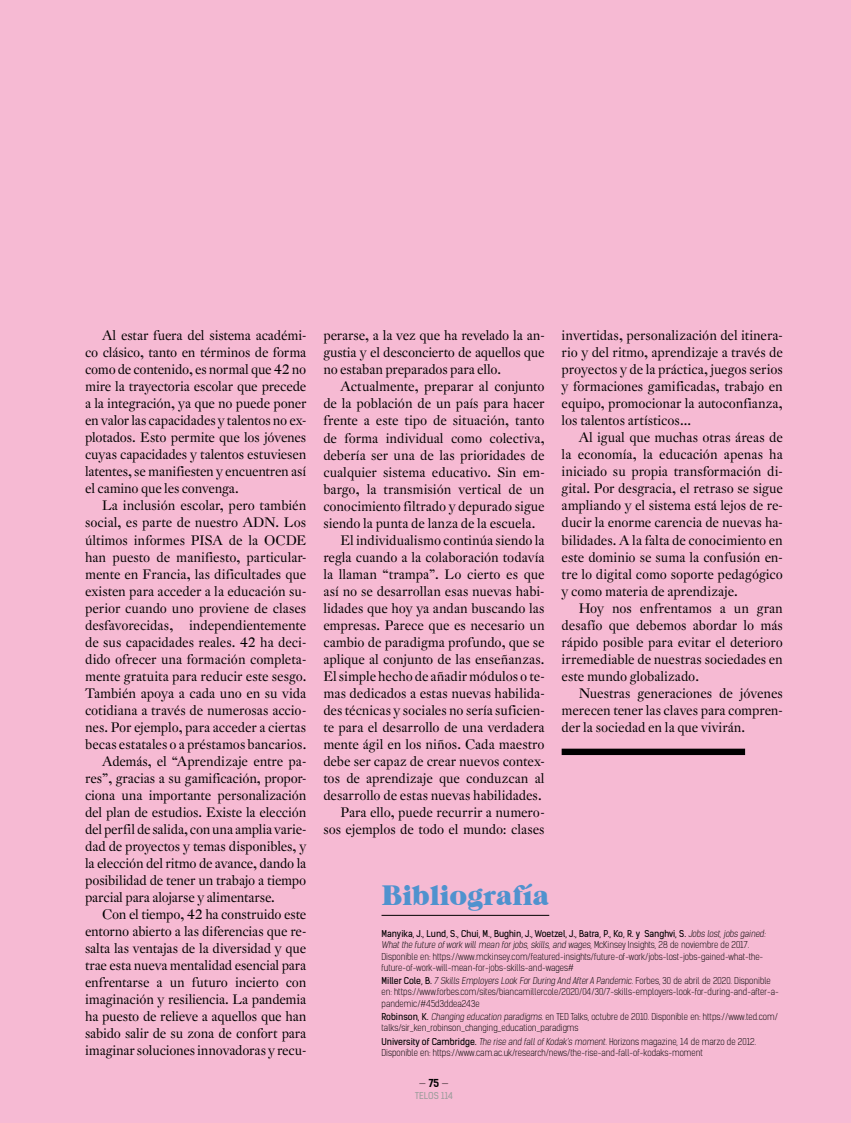
<style>
.page{position:relative;width:851px;height:1123px;background:#fff}
.page>*{position:absolute;margin:0;border:0;box-sizing:border-box;transform-origin:0 0}
.t1{font:28.5px "Grouch IT Cby BT";color:#5092ce}
.t2{font:13.5px/17px "DTL Fleischmann D";letter-spacing:-.005em;color:#000;text-align:justify}
.t3{font:300 10.5px "Kelson Sans";color:#000}
.t4{font:300 9px/11.2px "Kelson Sans";color:#000}
.t5{font:9px "Kelson Sans";letter-spacing:.005em;color:#9d9d9c}
.s1{font-weight:400}
.s2{font-weight:700}
</style>
<div class="page">
<div style="left:0;top:0;width:850px;height:1123px;background:#f6bad3"></div>
<hr style="left:381px;top:915px;width:168px;height:1px;background:#000">
<div style="left:561px;top:748px;width:184px;height:7px;background:#000"></div>
<p class="t2" style="left:85px;top:327px;width:223px;text-indent:17px">Al estar fuera del sistema académi&shy;co clásico, tanto en términos de forma como de contenido, es normal que 42 no mire la trayectoria escolar que precede a la integración, ya que no puede poner en valor las capacidades y talentos no ex&shy;plotados. Esto permite que los jóvenes cuyas capacidades y talentos estuviesen latentes, se manifiesten y encuentren así el camino que les convenga.</p>
<p class="t2" style="left:102px;top:497px;width:206px">La inclusión escolar, pero también</p>
<p class="t2" style="left:85px;top:514px;width:223px">social, es parte de nuestro ADN. Los</p>
<p class="t2" style="left:85px;top:531px;width:223px">últimos informes PISA de la OCDE</p>
<p class="t2" style="left:85px;top:548px;width:223px">han puesto de manifiesto, particular-</p>
<p class="t2" style="left:85px;top:565px;width:223px">mente en Francia, las dificultades que</p>
<p class="t2" style="left:85px;top:582px;width:223px">existen para acceder a la educación su-</p>
<p class="t2" style="left:85px;top:599px;width:223px">perior cuando uno proviene de clases</p>
<p class="t2" style="left:85px;top:616px;width:223px">desfavorecidas, independientemente</p>
<p class="t2" style="left:85px;top:633px;width:223px">de sus capacidades reales. 42 ha deci-</p>
<p class="t2" style="left:85px;top:650px;width:223px">dido ofrecer una formación completa-</p>
<p class="t2" style="left:85px;top:667px;width:223px">mente gratuita para reducir este sesgo.</p>
<p class="t2" style="left:85px;top:684px;width:223px">También apoya a cada uno en su vida</p>
<p class="t2" style="left:85px;top:701px;width:223px">cotidiana a través de numerosas accio-</p>
<p class="t2" style="left:85px;top:718px;width:223px">nes. Por ejemplo, para acceder a ciertas</p>
<p class="t2" style="left:85px;top:735px;width:223px">becas estatales o a préstamos bancarios.</p>
<p class="t2" style="left:102px;top:752px;width:206px">Además, el “Aprendizaje entre pa-</p>
<p class="t2" style="left:85px;top:769px;width:223px">res”, gracias a su gamificación, propor-</p>
<p class="t2" style="left:85px;top:786px;width:223px">ciona una importante personalización</p>
<p class="t2" style="left:85px;top:803px;width:223px">del plan de estudios. Existe la elección</p>
<p class="t2" style="left:85px;top:820px;width:223px">del perfil de salida, con una amplia varie-</p>
<p class="t2" style="left:85px;top:837px;width:223px">dad de proyectos y temas disponibles, y</p>
<p class="t2" style="left:85px;top:854px;width:223px">la elección del ritmo de avance, dando la</p>
<p class="t2" style="left:85px;top:871px;width:223px">posibilidad de tener un trabajo a tiempo</p>
<p class="t2" style="left:85px;top:888px;width:191px">parcial para alojarse y alimentarse.</p>
<p class="t2" style="left:102px;top:905px;width:206px">Con el tiempo, 42 ha construido este</p>
<p class="t2" style="left:85px;top:922px;width:223px">entorno abierto a las diferencias que re-</p>
<p class="t2" style="left:85px;top:939px;width:223px">salta las ventajas de la diversidad y que</p>
<p class="t2" style="left:85px;top:956px;width:223px">trae esta nueva mentalidad esencial para</p>
<p class="t2" style="left:85px;top:973px;width:223px">enfrentarse a un futuro incierto con</p>
<p class="t2" style="left:85px;top:990px;width:223px">imaginación y resiliencia. La pandemia</p>
<p class="t2" style="left:85px;top:1007px;width:223px">ha puesto de relieve a aquellos que han</p>
<p class="t2" style="left:85px;top:1024px;width:223px">sabido salir de su zona de confort para</p>
<p class="t2" style="left:85px;top:1041px;width:223px">imaginar soluciones innovadoras y recu-</p>
<p class="t2" style="left:323px;top:327px;width:223px">perarse, a la vez que ha revelado la an&shy;gustia y el desconcierto de aquellos que no estaban preparados para ello.</p>
<p class="t2" style="left:340px;top:378px;width:206px">Actualmente, preparar al conjunto</p>
<p class="t2" style="left:323px;top:395px;width:223px">de la población de un país para hacer</p>
<p class="t2" style="left:323px;top:412px;width:223px">frente a este tipo de situación, tanto</p>
<p class="t2" style="left:323px;top:429px;width:223px">de forma individual como colectiva,</p>
<p class="t2" style="left:323px;top:446px;width:223px">debería ser una de las prioridades de</p>
<p class="t2" style="left:323px;top:463px;width:223px">cualquier sistema educativo. Sin em-</p>
<p class="t2" style="left:323px;top:480px;width:223px">bargo, la transmisión vertical de un</p>
<p class="t2" style="left:323px;top:497px;width:223px">conocimiento filtrado y depurado sigue</p>
<p class="t2" style="left:323px;top:514px;width:213px">siendo la punta de lanza de la escuela.</p>
<p class="t2" style="left:340px;top:531px;width:206px">El individualismo continúa siendo la</p>
<p class="t2" style="left:323px;top:548px;width:223px">regla cuando a la colaboración todavía</p>
<p class="t2" style="left:323px;top:565px;width:223px">la llaman “trampa”. Lo cierto es que</p>
<p class="t2" style="left:323px;top:582px;width:223px">así no se desarrollan esas nuevas habi-</p>
<p class="t2" style="left:323px;top:599px;width:223px">lidades que hoy ya andan buscando las</p>
<p class="t2" style="left:323px;top:616px;width:223px">empresas. Parece que es necesario un</p>
<p class="t2" style="left:323px;top:633px;width:223px">cambio de paradigma profundo, que se</p>
<p class="t2" style="left:323px;top:650px;width:223px">aplique al conjunto de las enseñanzas.</p>
<p class="t2" style="left:323px;top:667px;width:223px">El simple hecho de añadir módulos o te-</p>
<p class="t2" style="left:323px;top:684px;width:223px">mas dedicados a estas nuevas habilida-</p>
<p class="t2" style="left:323px;top:701px;width:223px">des técnicas y sociales no sería suficien-</p>
<p class="t2" style="left:323px;top:718px;width:223px">te para el desarrollo de una verdadera</p>
<p class="t2" style="left:323px;top:735px;width:223px">mente ágil en los niños. Cada maestro</p>
<p class="t2" style="left:323px;top:752px;width:223px">debe ser capaz de crear nuevos contex-</p>
<p class="t2" style="left:323px;top:769px;width:223px">tos de aprendizaje que conduzcan al</p>
<p class="t2" style="left:323px;top:786px;width:220px">desarrollo de estas nuevas habilidades.</p>
<p class="t2" style="left:340px;top:803px;width:206px">Para ello, puede recurrir a numero-</p>
<p class="t2" style="left:323px;top:820px;width:223px">sos ejemplos de todo el mundo: clases</p>
<p class="t2" style="left:561px;top:327px;width:223px">invertidas, personalización del itinera&shy;rio y del ritmo, aprendizaje a través de proyectos y de la práctica, juegos serios y formaciones gamificadas, trabajo en equipo, promocionar la autoconfianza, los talentos artísticos...</p>
<p class="t2" style="left:561px;top:429px;width:223px;text-indent:17px">Al igual que muchas otras áreas de la economía, la educación apenas ha iniciado su propia transformación di&shy;gital. Por desgracia, el retraso se sigue ampliando y el sistema está lejos de re&shy;ducir la enorme carencia de nuevas ha&shy;bilidades. A la falta de conocimiento en este dominio se suma la confusión en&shy;tre lo digital como soporte pedagógico y como materia de aprendizaje.</p>
<p class="t2" style="left:561px;top:599px;width:223px;text-indent:17px">Hoy nos enfrentamos a un gran desafío que debemos abordar lo más rápido posible para evitar el deterioro irremediable de nuestras sociedades en este mundo globalizado.</p>
<p class="t2" style="left:561px;top:684px;width:223px;text-indent:17px">Nuestras generaciones de jóvenes merecen tener las claves para compren&shy;der la sociedad en la que vivirán.</p>
<h1 class="t1" style="left:381px;top:877px;width:169px">Bibliografía</h1>
<p class="t4" style="left:381px;top:928px;width:387px"><span class="s1">Manyika, J., Lund, S., Chui, M., Bughin, J., Woetzel, J., Batra, P., Ko, R. y Sanghvi, S.</span> Jobs lost, jobs gained:<br>Whatthe future ofwork will mean forjobs, skills, and wages, M c Ki n s ey I n s i g h ts, 2 8 d e n ovi e m b r e d e 2 0 17 .<br>Disponible en: https://www.mckinsey.com/featured-insights/future-of-work/jobs-lost-jobs-gained-what-the&shy;future-of-work-will-mean-for-jobs-skills-and-wages#</p>
<p class="t4" style="left:381px;top:975px;width:398px"><span class="s1">Miller Cole, B.</span> 7 Skills Employers Look ForDuring And AfterA Pandemic. Forbes, 30 de abril de 2020. Disponible en: https://www.forbes.com/sites/biancamillercole/2020/04/30/7-skills-employers-look-for-during-and-after-a&shy;pandemic/#45d3ddea243e</p>
<p class="t4" style="left:381px;top:1011px;width:398px"><span class="s1">Robinson, K.</span> Changing education paradigms. en TED Talks, octubre de 2010. Disponible en: https://www.ted.com/ talks/sir_ken_robinson_changing_education_paradigms</p>
<p class="t4" style="left:381px;top:1035px;width:376px"><span class="s1">University of Cambridge.</span> The rise and fall ofKodak’s moment. Horizons magazine, 14 de marzo de 2012.<br>Disponible en: https://www.cam.ac.uk/research/news/the-rise-and-fall-of-kodaks-moment</p>
<p class="t3" style="left:419px;top:1076px;width:31px">— <span class="s2">75</span> —</p>
<p class="t5" style="left:415px;top:1090px;width:40px">TELOS 114</p>
</div>
